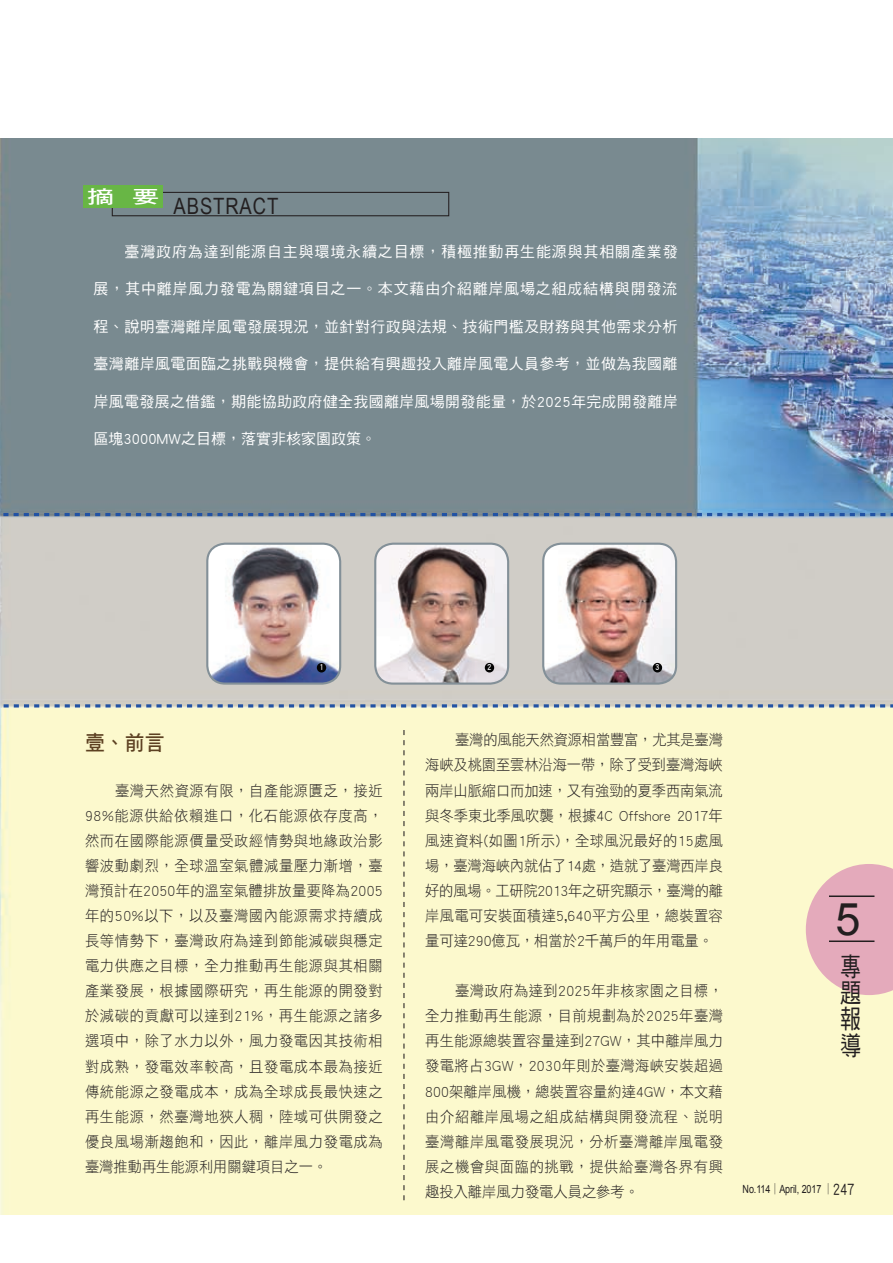
<style>
.page{position:relative;width:893px;height:1263px;background:#fff}
.page>*{position:absolute;margin:0;border:0;box-sizing:border-box;transform-origin:0 0}
.t1{font:45px "Arial";color:#231f20}
.t2{font:26.25px/26.2px "DF Hei Std W5";color:#231f20;text-align:justify;scale:.8 1}
.t3{font:22.5px "Arial Narrow";letter-spacing:.04em;color:#231f20}
.t4{font:21px "DF Hei Std W7";color:#5d4122;scale:.95 1}
.t5{font:18px "DF Hei Std W7";color:#fff;scale:1.5 1}
.t6{font:15px/25px "DF Hei Std W3";letter-spacing:.02em;color:#231f20;text-align:justify;scale:.95 1}
.t7{font:15px "DF Hei Std W5";letter-spacing:.025em;color:#fff}
.t8{font:15px "DF Hei Std W5";letter-spacing:.055em;color:#fff}
.t9{font:15px "DF Hei Std W5";color:#fff}
.t10{font:11.25px "Arial";letter-spacing:-.01em;color:#231f20;scale:.8 1}
.t11{font:9px "DF Hei Std W7";color:#fff;scale:.9 1}
.s1{font-family:"Koz Min Pro"}
.s2{font-family:"DF Hei Std W5";font-size:16.8px}
</style>
<div class="page">
<img style="left:0;top:139px;width:893px;height:1076px">
<svg style="left:806px;top:864px;width:87px;height:131px"></svg>
<hr style="left:829px;top:895px;width:45px;height:2px;background:#231f20">
<hr style="left:829px;top:940px;width:45px;height:2px;background:#231f20">
<div style="left:112px;top:192px;width:337px;height:24px;border:1px solid #231f20"></div>
<div style="left:83px;top:185px;width:79px;height:23px;background:#68b645"></div>
<svg style="left:0;top:513px;width:893px;height:3px"></svg>
<svg style="left:0;top:704px;width:893px;height:3px"></svg>
<img style="left:543px;top:544px;width:133px;height:140px">
<div style="left:542px;top:543px;width:135px;height:142px;border:2px solid #839098;border-radius:18px"></div>
<img style="left:375px;top:544px;width:133px;height:140px">
<div style="left:374px;top:543px;width:135px;height:142px;border:2px solid #839098;border-radius:18px"></div>
<img style="left:208px;top:544px;width:132px;height:140px">
<div style="left:206px;top:543px;width:135px;height:142px;border:2px solid #839098;border-radius:18px"></div>
<div style="left:653px;top:663px;width:9px;height:9px;background:#030303;border-radius:50%"></div>
<div style="left:485px;top:663px;width:9px;height:9px;background:#030303;border-radius:50%"></div>
<div style="left:317px;top:663px;width:9px;height:9px;background:#030303;border-radius:50%"></div>
<svg style="left:403px;top:730px;width:1px;height:470px"></svg>
<p class="t5" style="left:87px;top:187px;width:49px">摘 要</p>
<h3 class="t3" style="left:174px;top:189px;width:106px">ABSTRACT</h3>
<p class="t8" style="left:125px;top:243px;width:555px">臺灣政府為達到能源自主與環境永續之目標，積極推動再生能源與其相關產業發</p>
<p class="t8" style="left:94px;top:281px;width:585px">展，其中離岸風力發電為關鍵項目之一。本文藉由介紹離岸風場之組成結構與開發流</p>
<p class="t7" style="left:94px;top:318px;width:585px">程、說明臺灣離岸風電發展現況，並針對行政與法規、技術門檻及財務與其他需求分析</p>
<p class="t7" style="left:94px;top:356px;width:585px">臺灣離岸風電面臨之挑戰與機會，提供給有興趣投入離岸風電人員參考，並做為我國離</p>
<p class="t7" style="left:94px;top:393px;width:586px">岸風電發展之借鑑，期能協助政府健全我國離岸風場開發能量，於2025年完成開發離岸</p>
<p class="t9" style="left:94px;top:431px;width:284px">區塊3000MW之目標，落實非核家園政策。</p>
<p class="t11" style="left:319px;top:662px;width:6px">1</p>
<p class="t11" style="left:487px;top:662px;width:6px">2</p>
<p class="t11" style="left:655px;top:662px;width:6px">3</p>
<h3 class="t4" style="left:85px;top:731px;width:86px">壹、前言</h3>
<p class="t6" style="left:85px;top:777px;width:315px;text-indent:30px">臺灣天然資源有限，自產能源匱乏，接近98%能源供給依賴進口，化石能源依存度高，然而在國際能源價量受政經情勢與地緣政治影響波動劇烈，全球溫室氣體減量壓力漸增，臺灣預計在2050年的溫室氣體排放量要降為2005年的50%以下，以及臺灣國內能源需求持續成長等情勢下，臺灣政府為達到節能減碳與穩定電力供應之目標，全力推動再生能源與其相關產業發展，根據國際研究，再生能源的開發對於減碳的貢獻可以達到21%，再生能源之諸多選項中，除了水力以外，風力發電因其技術相對成熟，發電效率較高，且發電成本最為接近傳統能源之發電成本，成為全球成長最快速之再生能源，然臺灣地狹人稠，陸域可供開發之優良風場漸趨飽和，因此，離岸風力發電成為臺灣推動再生能源利用關鍵項目之一。</p>
<p class="t6" style="left:425px;top:727px;width:315px;text-indent:30px">臺灣的風能天然資源相當豐富，尤其是臺灣海峽及桃園至雲林沿海一帶，除了受到臺灣海峽兩岸山脈縮口而加速，又有強勁的夏季西南氣流與冬季東北季風吹襲，根據4C Offshore 2017年風速資料(如圖1所示)，全球風況最好的15處風場，臺灣海峽內就佔了14處，造就了臺灣西岸良好的風場。工研院2013年之研究顯示，臺灣的離岸風電可安裝面積達5,640平方公里，總裝置容量可達290億瓦，相當於2千萬戶的年用電量。</p>
<p class="t6" style="left:425px;top:978px;width:315px;text-indent:30px">臺灣政府為達到2025年非核家園之目標，全力推動再生能源，目前規劃為於2025年臺灣再生能源總裝置容量達到27GW，其中離岸風力發電將占3GW，2030年則於臺灣海峽安裝超過800架離岸風機，總裝置容量約達4GW，本文藉由介紹離岸風場之組成結構與開發流程、說明臺灣離岸風電發展現況，分析臺灣離岸風電發展之機會與面臨的挑戰，提供給臺灣各界有興趣投入離岸風力發電人員之參考。</p>
<h1 class="t1" style="left:836px;top:890px;width:27px">5</h1>
<h2 class="t2" style="left:840px;top:953px;width:27px">專題報導</h2>
<p class="t10" style="left:743px;top:1182px;width:142px">No.114<span class="s1">│</span>April, 2017 <span class="s1">│</span><span class="s2">247</span></p>
</div>
